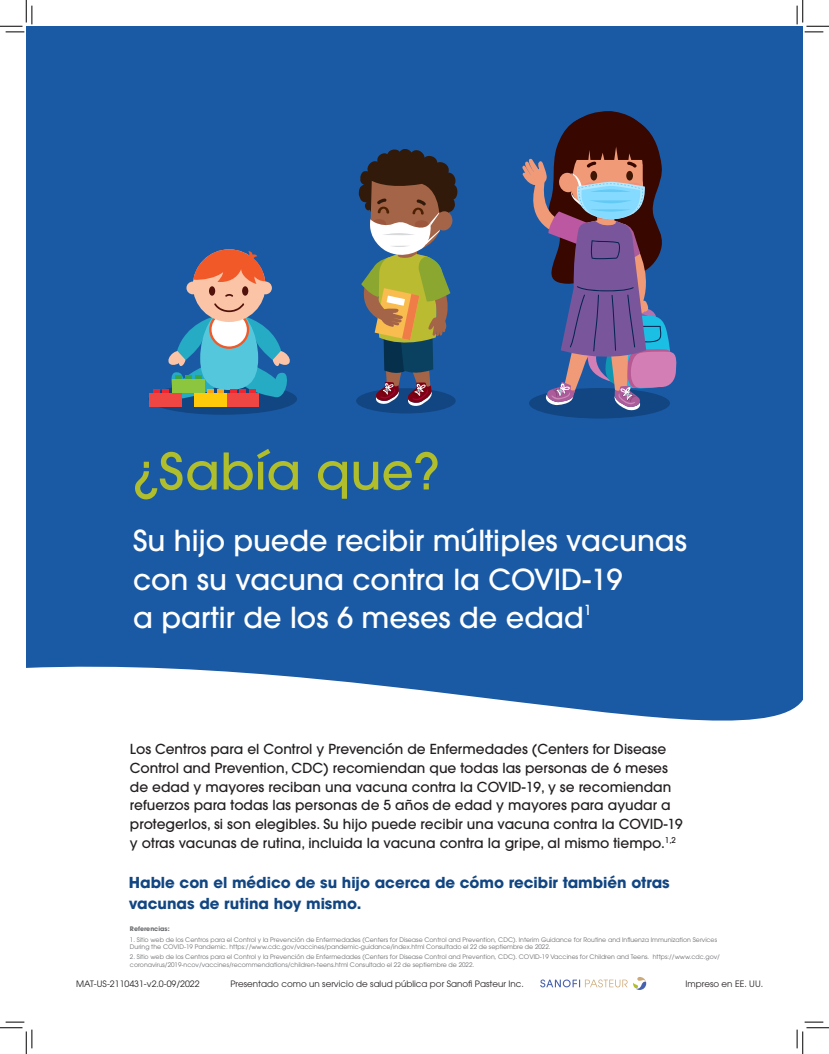
<style>
.page{position:relative;width:829px;height:1054px;background:#fff}
.page>*{position:absolute;margin:0;border:0;box-sizing:border-box;transform-origin:0 0}
.t1{font:500 50px "ITC Avant Garde Pro";color:#b0be2c}
.t2{font:500 28.75px/38.8px "ITC Avant Garde Pro";color:#fff}
.t3{font:700 15px/21.2px "ITC Avant Garde Pro";color:#124682}
.t4{font:500 13.75px/18.8px "ITC Avant Garde Pro";color:#231f20}
.t5{font:8.75px "ITC Avant Garde Pro";color:#231f20}
.t6{font:6.25px/7.5px "ITC Avant Garde Pro";color:#6c6d70}
.t7{font:700 6.25px "ITC Avant Garde Pro";color:#6c6d70}
</style>
<div class="page">
<svg style="left:633px;top:977px;width:13px;height:13px"></svg>
<svg style="left:540px;top:979px;width:87px;height:8px"></svg>
<div style="left:26px;top:26px;width:776px;height:695px;background:#1a5aa5"></div>
<div style="left:356px;top:388px;width:100px;height:25px;background:#124682;border-radius:50%"></div>
<svg style="left:346px;top:142px;width:115px;height:265px;background:#586872"></svg>
<div style="left:148px;top:383px;width:149px;height:32px;background:#124682;border-radius:50%"></div>
<div style="left:186px;top:282px;width:13px;height:12px;background:#fbc4a6;border-radius:50%"></div>
<div style="left:259px;top:282px;width:13px;height:12px;background:#fbc4a6;border-radius:50%"></div>
<div style="left:193px;top:249px;width:72px;height:73px;background:#fbc4a6;border-radius:50%"></div>
<div style="left:209px;top:286px;width:6px;height:10px;background:#51120b;border-radius:50%"></div>
<svg style="left:225px;top:294px;width:8px;height:3px"></svg>
<svg style="left:193px;top:249px;width:72px;height:35px;background:#c56956"></svg>
<div style="left:227px;top:392px;width:32px;height:14px;background:#ef4643"></div>
<div style="left:150px;top:392px;width:32px;height:14px;background:#ef4643"></div>
<div style="left:195px;top:392px;width:32px;height:14px;background:#feca0a"></div>
<svg style="left:153px;top:303px;width:138px;height:99px"></svg>
<div style="left:242px;top:286px;width:6px;height:10px;background:#51120b;border-radius:50%"></div>
<div style="left:529px;top:388px;width:141px;height:30px;background:#124682;border-radius:50%"></div>
<svg style="left:522px;top:111px;width:156px;height:301px;background:#545885"></svg>
<svg style="left:0;top:0;width:33px;height:33px"></svg>
<svg style="left:0;top:1021px;width:33px;height:33px"></svg>
<svg style="left:796px;top:0;width:33px;height:33px"></svg>
<svg style="left:796px;top:1021px;width:33px;height:33px"></svg>
<p class="t1" style="left:133px;top:439px;width:308px">¿Sabía que?</p>
<p class="t2" style="left:133px;top:521px;width:555px">Su hijo puede recibir múltiples vacunas con su vacuna contra la COVID-19<br>a partir de los 6 meses de edad<sup>1</sup></p>
<p class="t4" style="left:130px;top:739px;width:554px">Los Centros para el Control y Prevención de Enfermedades (Centers for Disease Control and Prevention, CDC) recomiendan que todas las personas de 6 meses de edad y mayores reciban una vacuna contra la COVID-19, y se recomiendan refuerzos para todas las personas de 5 años de edad y mayores para ayudar a protegerlos, si son elegibles. Su hijo puede recibir una vacuna contra la COVID-19 y otras vacunas de rutina, incluida la vacuna contra la gripe, al mismo tiempo.<sup>1,2</sup></p>
<p class="t3" style="left:129px;top:872px;width:542px">Hable con el médico de su hijo acerca de cómo recibir también otras vacunas de rutina hoy mismo.</p>
<p class="t7" style="left:130px;top:924px;width:41px">Referencias:</p>
<p class="t6" style="left:130px;top:935px;width:588px">1. Sitio web de los Centros para el Control y la Prevención de Enfermedades (Centers for Disease Control and Prevention, CDC). Interim Guidance for Routine and Influenza Immunization Services<br>During the COVID-19 Pandemic. https://www.cdc.gov/vaccines/pandemic-guidance/index.html Consultado el 22 de septiembre de 2022.</p>
<p class="t6" style="left:130px;top:953px;width:591px">2. Sitio web de los Centros para el Control y la Prevención de Enfermedades (Centers for Disease Control and Prevention, CDC). COVID-19 Vaccines for Children and Teens. https://www.cdc.gov/ coronavirus/2019-ncov/vaccines/recommendations/children-teens.html Consultado el 22 de septiembre de 2022.</p>
<h3 class="t5" style="left:76px;top:978px;width:125px">MAT-US-2110431-v2.0-09/2022</h3>
<h3 class="t5" style="left:230px;top:978px;width:295px">Presentado como un servicio de salud pública por Sanofi Pasteur Inc.</h3>
<h3 class="t5" style="left:685px;top:978px;width:79px">Impreso en EE. UU.</h3>
</div>
